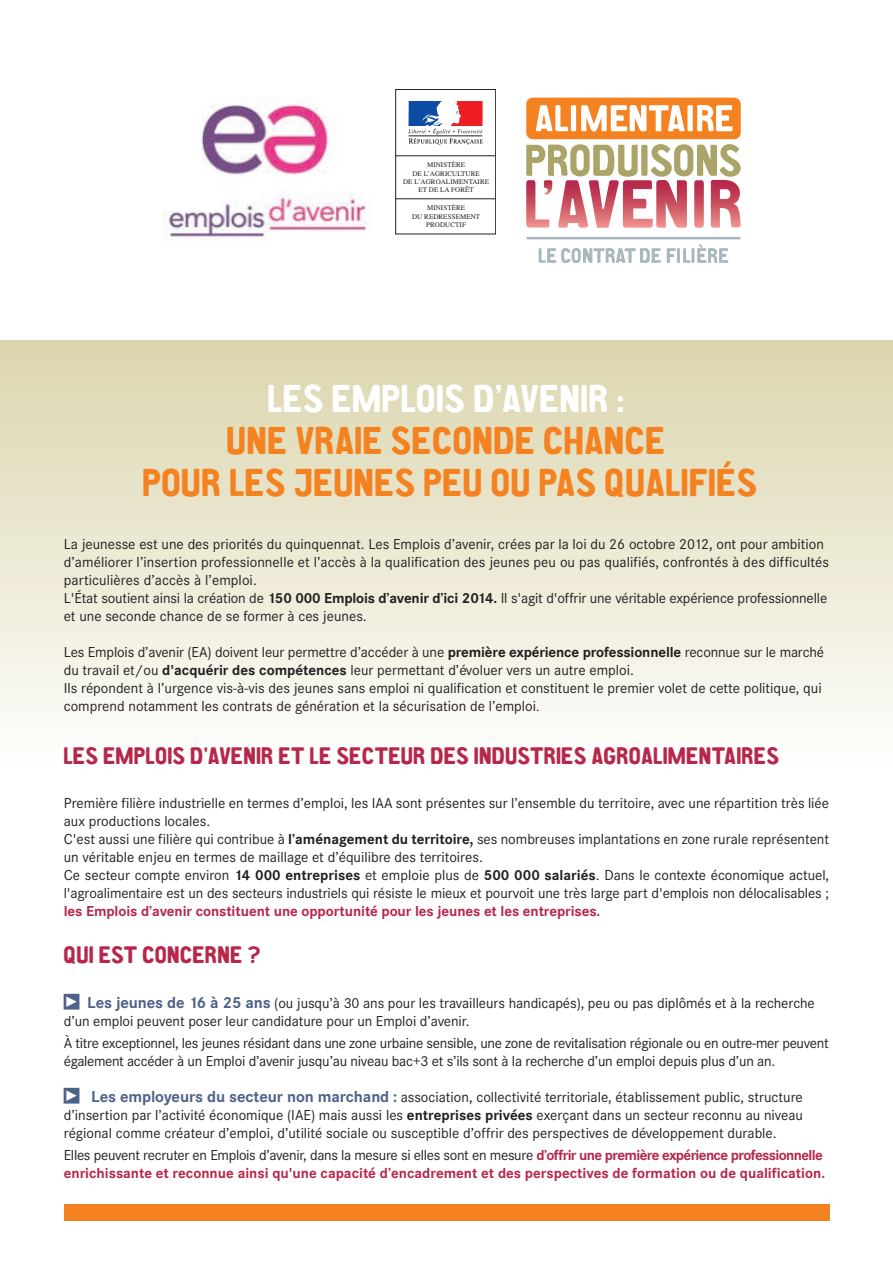
<style>
.page{position:relative;width:893px;height:1263px;background:#fff}
.page>*{position:absolute;margin:0;border:0;box-sizing:border-box;transform-origin:0 0}
.t1{font:39px/42px "CA Aires Pro";color:#f58220;text-align:center}
.t2{font:39px "CA Aires Pro";color:#fff}
.t3{font:24px "CA Aires Pro";color:#b6274b}
.t4{font:15px/18px "Corporate S";color:#231f20}
.t5{font:700 15px/18px "Corporate S";color:#b6274b}
.t6{font:15px/18px "Corporate S";letter-spacing:-.02em;color:#231f20}
.t7{font:7.05px/8.4px "Times";letter-spacing:.01em;color:#231f20;text-align:center}
.s1{font-weight:700}
.s2{font-size:13.5px}
.s3{font-family:"Pointers";font-size:21px;color:#4e6189}
.s4{font-weight:700;font-size:16.5px;color:#4e6189}
.s5{font-weight:400;color:#231f20}
</style>
<div class="page">
<div style="left:0;top:340px;width:893px;height:421px;background:linear-gradient(to bottom,#dbd5ad,#fdfdfb)"></div>
<svg style="left:526px;top:97px;width:215px;height:166px"></svg>
<div style="left:395px;top:89px;width:101px;height:145px;border:1px solid #231f20"></div>
<svg style="left:408px;top:101px;width:75px;height:44px"></svg>
<hr style="left:396px;top:156px;width:99px;height:1px;background:#231f20">
<hr style="left:396px;top:199px;width:99px;height:1px;background:#231f20">
<div style="left:64px;top:1204px;width:765px;height:16px;background:#f58220"></div>
<img style="left:164px;top:96px;width:206px;height:144px">
<p class="t7" style="left:403px;top:160px;width:88px">MINISTÈRE<br>DE L’AGRICULTURE<br>DE L’AGROALIMENTAIRE<br>ET DE LA FORÊT</p>
<p class="t7" style="left:412px;top:203px;width:70px">MINISTÈRE<br>DU REDRESSEMENT<br>PRODUCTIF</p>
<h1 class="t2" style="left:268px;top:385px;width:359px">LES EMPLOIS D’AVENIR :</h1>
<h1 class="t1" style="left:143px;top:423px;width:617px">UNE VRAIE SECONDE CHANCE<br>POUR LES JEUNES PEU OU PAS QUALIFIÉS</h1>
<p class="t4" style="left:64px;top:535px;width:767px">La jeunesse est une des priorités du quinquennat. Les Emplois d’avenir, crées par la loi du 26 octobre 2012, ont pour ambition d’améliorer l’insertion professionnelle et l’accès à la qualification des jeunes peu ou pas qualifiés, confrontés à des difficultés particulières d’accès à l’emploi.<br>L'État soutient ainsi la création de <span class="s1">150 000 Emplois d’avenir d’ici 2014.</span> Il s'agit d'offrir une véritable expérience professionnelle et une seconde chance de se former à ces jeunes.</p>
<p class="t4" style="left:64px;top:643px;width:762px">Les Emplois d’avenir (EA) doivent leur permettre d’accéder à une <span class="s1">première expérience professionnelle</span> reconnue sur le marché du travail et/ou <span class="s1">d'acquérir des compétences</span> leur permettant d’évoluer vers un autre emploi.<br>Ils répondent à l’urgence vis-à-vis des jeunes sans emploi ni qualification et constituent le premier volet de cette politique, qui comprend notamment les contrats de génération et la sécurisation de l’emploi<span class="s2">.</span></p>
<h2 class="t3" style="left:64px;top:747px;width:717px">LES EMPLOIS D'AVENIR ET LE SECTEUR DES INDUSTRIES AGROALIMENTAIRES</h2>
<p class="t4" style="left:64px;top:793px;width:767px">Première filière industrielle en termes d’emploi, les IAA sont présentes sur l’ensemble du territoire, avec une répartition très liée aux productions locales.<br>C'est aussi une filière qui contribue à <span class="s1">l’aménagement du territoire,</span> ses nombreuses implantations en zone rurale représentent un véritable enjeu en termes de maillage et d’équilibre des territoires.<br>Ce secteur compte environ <span class="s1">14 000 entreprises</span> et emploie plus de <span class="s1">500 000 salariés</span>. Dans le contexte économique actuel, l'agroalimentaire est un des secteurs industriels qui résiste le mieux et pourvoit une très large part d'emplois non délocalisables ;</p>
<p class="t5" style="left:64px;top:901px;width:538px">les Emplois d’avenir constituent une opportunité pour les jeunes et les entreprises.</p>
<h2 class="t3" style="left:64px;top:946px;width:199px">QUI EST CONCERNE ?</h2>
<p class="t4" style="left:64px;top:993px;width:753px"><span class="s3">s</span> <span class="s4">Les jeunes de 16 à 25 ans</span> (ou jusqu’à 30 ans pour les travailleurs handicapés), peu ou pas diplômés et à la recherche d’un emploi peuvent poser leur candidature pour un Emploi d’avenir.</p>
<p class="t6" style="left:64px;top:1033px;width:766px">À titre exceptionnel, les jeunes résidant dans une zone urbaine sensible, une zone de revitalisation régionale ou en outre-mer peuvent également accéder à un Emploi d’avenir jusqu’au niveau bac+3 et s’ils sont à la recherche d’un emploi depuis plus d’un an.</p>
<p class="t4" style="left:64px;top:1087px;width:741px;text-align:justify"><span class="s3">s</span> <span class="s4">Les employeurs du secteur non marchand :</span> association, collectivité territoriale, établissement public, structure d’insertion par l’activité économique (IAE) mais aussi les <span class="s1">entreprises privées</span> exerçant dans un secteur reconnu au niveau régional comme créateur d’emploi, d’utilité sociale ou susceptible d’offrir des perspectives de développement durable.</p>
<p class="t5" style="left:64px;top:1146px;width:763px"><span class="s5">Elles peuvent recruter en Emplois d’avenir, dans la mesure si elles sont en mesure</span> d’offrir une première expérience professionnelle enrichissante et reconnue ainsi qu'une capacité d’encadrement et des perspectives de formation ou de qualification.</p>
</div>
